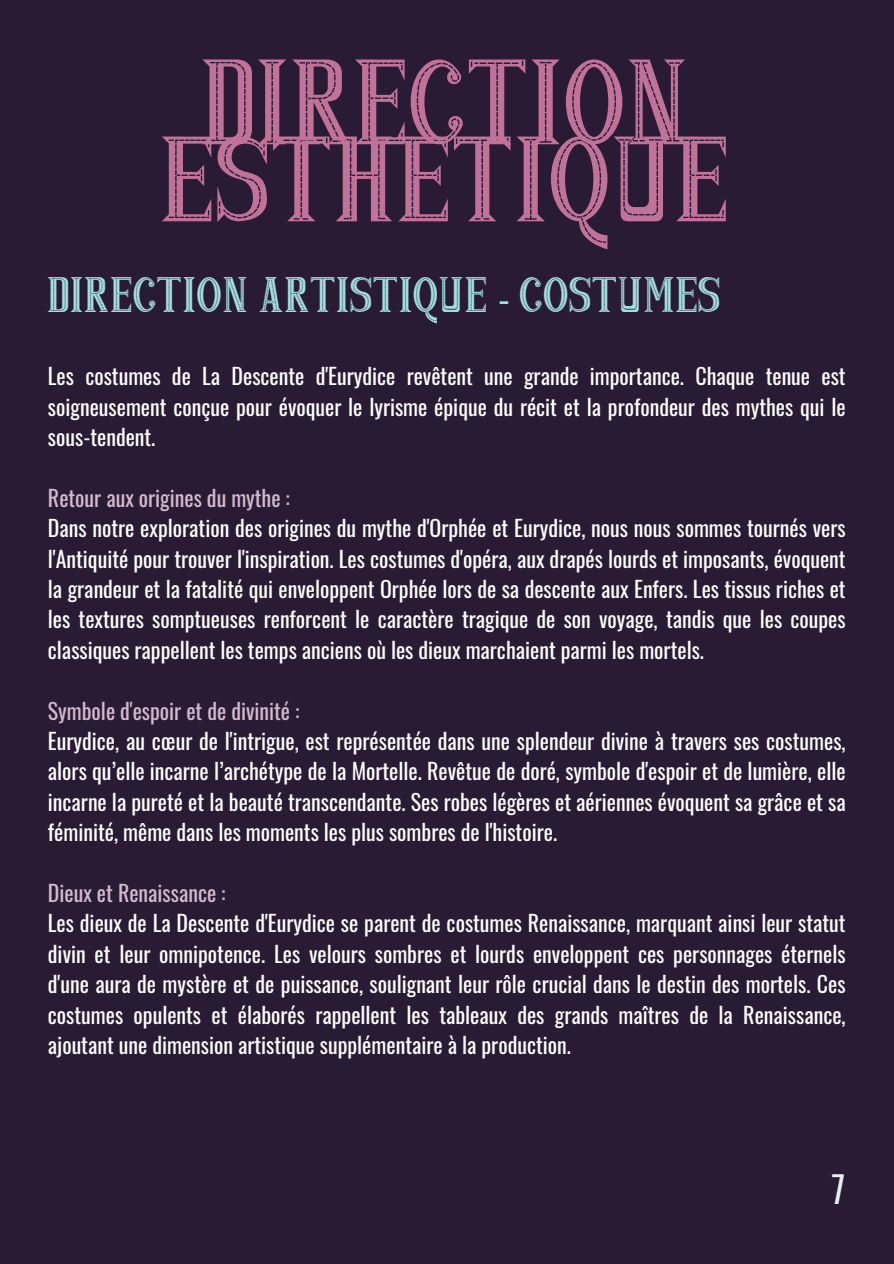
<style>
.page{position:relative;width:894px;height:1264px;background:#fff}
.page>*{position:absolute;margin:0;border:0;box-sizing:border-box;transform-origin:0 0}
.t1{font:84.75px/76.9px "POPJAZZ";color:#c17298;text-align:center}
.t2{font:35.85px "Oswald";color:#edeeee}
.t3{font:34.8px "POPJAZZ";color:#a2dfe1}
.t4{font:21.9px/30.3px "Oswald";color:#fff;text-align:justify}
.t5{font:21.9px "Oswald";color:#d3bacc}
.s1{font-family:"Noto Sans"}
</style>
<div class="page">
<div style="left:0;top:0;width:893px;height:1263px;background:#2a1b35"></div>
<h1 class="t1" style="left:162px;top:85px;width:571px">DIRECTION<br>ESTHETIQUE</h1>
<p class="t3" style="left:48px;top:286px;width:675px">DIRECTION ARTISTIQUE <span class="s1">-</span> COSTUMES</p>
<p class="t4" style="left:48px;top:360px;width:799px">Les costumes de La Descente d'Eurydice revêtent une grande importance. Chaque tenue est soigneusement conçue pour évoquer le lyrisme épique du récit et la profondeur des mythes qui le sous-tendent.</p>
<p class="t5" style="left:48px;top:481px;width:243px">Retour aux origines du mythe :</p>
<p class="t4" style="left:48px;top:512px;width:799px">Dans notre exploration des origines du mythe d'Orphée et Eurydice, nous nous sommes tournés vers l'Antiquité pour trouver l'inspiration. Les costumes d'opéra, aux drapés lourds et imposants, évoquent la grandeur et la fatalité qui enveloppent Orphée lors de sa descente aux Enfers. Les tissus riches et les textures somptueuses renforcent le caractère tragique de son voyage, tandis que les coupes classiques rappellent les temps anciens où les dieux marchaient parmi les mortels.</p>
<p class="t5" style="left:48px;top:693px;width:253px">Symbole d'espoir et de divinité :</p>
<p class="t4" style="left:48px;top:725px;width:799px">Eurydice, au cœur de l'intrigue, est représentée dans une splendeur divine à travers ses costumes, alors qu’elle incarne l’archétype de la Mortelle. Revêtue de doré, symbole d'espoir et de lumière, elle incarne la pureté et la beauté transcendante. Ses robes légères et aériennes évoquent sa grâce et sa féminité, même dans les moments les plus sombres de l'histoire.</p>
<p class="t5" style="left:48px;top:875px;width:179px">Dieux et Renaissance :</p>
<p class="t4" style="left:48px;top:907px;width:799px">Les dieux de La Descente d'Eurydice se parent de costumes Renaissance, marquant ainsi leur statut divin et leur omnipotence. Les velours sombres et lourds enveloppent ces personnages éternels d'une aura de mystère et de puissance, soulignant leur rôle crucial dans le destin des mortels. Ces costumes opulents et élaborés rappellent les tableaux des grands maîtres de la Renaissance, ajoutant une dimension artistique supplémentaire à la production.</p>
<h2 class="t2" style="left:831px;top:1161px;width:15px">7</h2>
</div>
